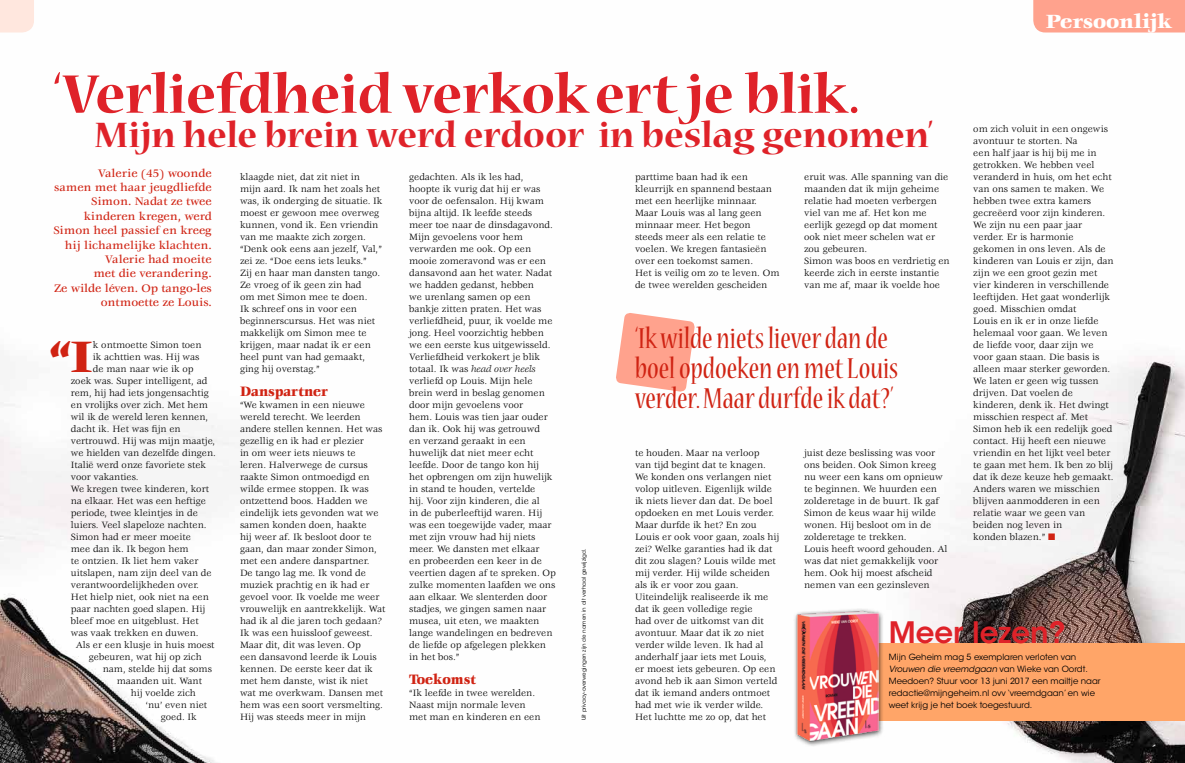
<style>
.page{position:relative;width:1185px;height:763px;background:#fff}
.page>*{position:absolute;margin:0;border:0;box-sizing:border-box;transform-origin:0 0}
.t1{font:700 60.3px "Nueva Std";color:#df2229}
.t2{font:900 48.3px "Veljovic Std";color:#d02313}
.t3{font:700 39.3px "Nueva Std";color:#df2229}
.t4{font:condensed 32px/30px "Nueva Std";color:#d02313}
.t5{font:600 29.3px "ITC Avant Garde Std";color:#df2229}
.t6{font:900 21px "Veljovic Std";color:#fff}
.t7{font:900 15px "Veljovic Std";color:#d02313;scale:.9 1}
.t8{font:500 12px/14.4px "Veljovic Std";color:#d02313;text-align:right}
.t9{font:700 11px "Veljovic Std";color:#000}
.t10{font:10px/12px "Veljovic Std";color:#000}
.t11{font:8.5px/12px "ITC Avant Garde Std";color:#000}
.t12{font:5.5px "ITC Avant Garde Std";color:#000}
.s1{font-family:"European Pi Three";font-size:9.5px;color:#d02313}
.s2{font-style:italic}
</style>
<div class="page">
<img style="left:0;top:32px;width:1185px;height:731px">
<svg style="left:615px;top:312px;width:80px;height:80px"></svg>
<div style="left:818px;top:643px;width:367px;height:77px;background:#ffa568"></div>
<div style="left:793px;top:607px;width:91px;height:139px;background:#000;opacity:.75"></div>
<img style="left:796px;top:610px;width:83px;height:131px">
<svg style="left:0;top:0;width:34px;height:32px"></svg>
<div style="left:1033px;top:0;width:152px;height:32px;background:#ffa28d"></div>
<h3 class="t6" style="left:1046px;top:9px;width:128px">Persoonlijk</h3>
<h1 class="t1" style="left:54px;top:66px;width:807px">‘Verliefdheid verkok ert je blik.</h1>
<h3 class="t3" style="left:95px;top:117px;width:839px">Mijn hele brein werd erdoor in beslag genomen’</h3>
<p class="t10" style="left:973px;top:123px;width:142px">om zich voluit in een ongewis avontuur te storten. Na<br>een half jaar is hij bij me in getrokken. We hebben veel veranderd in huis, om het echt van ons samen te maken. We hebben twee extra kamers gecreëerd voor zijn kinderen.<br>We zijn nu een paar jaar verder. Er is harmonie gekomen in ons leven. Als de kinderen van Louis er zijn, dan zijn we een groot gezin met vier kinderen in verschillende leeftijden. Het gaat wonderlijk goed. Misschien omdat<br>Louis en ik er in onze liefde helemaal voor gaan. We leven de liefde voor, daar zijn we voor gaan staan. Die basis is alleen maar sterker geworden.<br>We laten er geen wig tussen drijven. Dat voelen de kinderen, denk ik. Het dwingt misschien respect af. Met<br>Simon heb ik een redelijk goed contact. Hij heeft een nieuwe vriendin en het lijkt veel beter te gaan met hem. Ik ben zo blij dat ik deze keuze heb gemaakt.<br>Anders waren we misschien blijven aanmodderen in een relatie waar we geen van beiden nog leven in<br>konden blazen.” <span class="s1">L</span></p>
<p class="t8" style="left:53px;top:166px;width:160px">Valerie (45) woonde<br>samen met haar jeugdliefde<br>Simon. Nadat ze twee kinderen kregen, werd<br>Simon heel passief en kreeg hij lichamelijke klachten.<br>Valerie had moeite<br>met die verandering.<br>Ze wilde léven. Op tango-les ontmoette ze Louis.</p>
<p class="t10" style="left:635px;top:171px;width:146px">parttime baan had ik een kleurrijk en spannend bestaan met een heerlijke minnaar.<br>Maar Louis was al lang geen minnaar meer. Het begon steeds meer als een relatie te voelen. We kregen fantasieën over een toekomst samen.<br>Het is veilig om zo te leven. Om de twee werelden gescheiden</p>
<p class="t10" style="left:409px;top:171px;width:148px">gedachten. Als ik les had, hoopte ik vurig dat hij er was voor de oefensalon. Hij kwam bijna altijd. Ik leefde steeds meer toe naar de dinsdagavond.<br>Mijn gevoelens voor hem verwarden me ook. Op een mooie zomeravond was er een dansavond aan het water. Nadat we hadden gedanst, hebben<br>we urenlang samen op een bankje zitten praten. Het was verliefdheid, puur, ik voelde me jong. Heel voorzichtig hebben we een eerste kus uitgewisseld.<br>Verliefdheid verkokert je blik totaal. Ik was <span class="s2">head over heels </span>verliefd op Louis. Mijn hele brein werd in beslag genomen door mijn gevoelens voor<br>hem. Louis was tien jaar ouder dan ik. Ook hij was getrouwd<br>en verzand geraakt in een huwelijk dat niet meer echt leefde. Door de tango kon hij het opbrengen om zijn huwelijk in stand te houden, vertelde<br>hij. Voor zijn kinderen, die al<br>in de puberleeftijd waren. Hij was een toegewijde vader, maar met zijn vrouw had hij niets meer. We dansten met elkaar<br>en probeerden een keer in de veertien dagen af te spreken. Op zulke momenten laafden we ons aan elkaar. We slenterden door stadjes, we gingen samen naar musea, uit eten, we maakten lange wandelingen en bedreven de liefde op afgelegen plekken in het bos.”</p>
<h3 class="t7" style="left:409px;top:671px;width:76px">Toekomst</h3>
<p class="t10" style="left:409px;top:687px;width:133px">“Ik leefde in twee werelden.<br>Naast mijn normale leven met man en kinderen en een</p>
<p class="t10" style="left:240px;top:171px;width:144px">klaagde niet, dat zit niet in mijn aard. Ik nam het zoals het was, ik onderging de situatie. Ik moest er gewoon mee overweg kunnen, vond ik. Een vriendin van me maakte zich zorgen. “Denk ook eens aan jezelf, Val,” zei ze. “Doe eens iets leuks.”<br>Zij en haar man dansten tango.<br>Ze vroeg of ik geen zin had<br>om met Simon mee te doen.<br>Ik schreef ons in voor een beginnerscursus. Het was niet makkelijk om Simon mee te krijgen, maar nadat ik er een heel punt van had gemaakt, ging hij overstag.”</p>
<h3 class="t7" style="left:240px;top:383px;width:99px">Danspartner</h3>
<p class="t10" style="left:240px;top:399px;width:147px">“We kwamen in een nieuwe wereld terecht. We leerden andere stellen kennen. Het was gezellig en ik had er plezier<br>in om weer iets nieuws te<br>leren. Halverwege de cursus raakte Simon ontmoedigd en wilde ermee stoppen. Ik was ontzettend boos. Hadden we eindelijk iets gevonden wat we samen konden doen, haakte<br>hij weer af. Ik besloot door te gaan, dan maar zonder Simon, met een andere danspartner.<br>De tango lag me. Ik vond de muziek prachtig en ik had er gevoel voor. Ik voelde me weer vrouwelijk en aantrekkelijk. Wat had ik al die jaren toch gedaan?<br>Ik was een huissloof geweest.<br>Maar dit, dit was leven. Op<br>een dansavond leerde ik Louis kennen. De eerste keer dat ik met hem danste, wist ik niet wat me overkwam. Dansen met hem was een soort versmelting.<br>Hij was steeds meer in mijn</p>
<p class="t10" style="left:804px;top:171px;width:147px">eruit was. Alle spanning van die maanden dat ik mijn geheime relatie had moeten verbergen viel van me af. Het kon me eerlijk gezegd op dat moment ook niet meer schelen wat er zou gebeuren.<br>Simon was boos en verdrietig en keerde zich in eerste instantie van me af, maar ik voelde hoe</p>
<h3 class="t4" style="left:635px;top:325px;width:265px">‘Ik wilde niets liever dan de boel opdoeken en met Louis verder. Maar durfde ik dat?’</h3>
<h2 class="t2" style="left:50px;top:330px;width:44px">“I</h2>
<p class="t10" style="left:93px;top:339px;width:110px">k ontmoette Simon toen</p>
<p class="t10" style="left:93px;top:351px;width:108px">ik achttien was. Hij was</p>
<p class="t10" style="left:93px;top:363px;width:102px">de man naar wie ik op</p>
<p class="t10" style="left:71px;top:375px;width:138px">zoek was. Super intelligent, ad</p>
<p class="t10" style="left:71px;top:387px;width:139px">rem, hij had iets jongensachtig</p>
<p class="t10" style="left:71px;top:399px;width:138px">en vrolijks over zich. Met hem</p>
<p class="t10" style="left:71px;top:411px;width:139px">wil ik de wereld leren kennen,</p>
<p class="t10" style="left:71px;top:423px;width:111px">dacht ik. Het was fijn en</p>
<p class="t10" style="left:71px;top:435px;width:146px">vertrouwd. Hij was mijn maatje,</p>
<p class="t10" style="left:71px;top:447px;width:147px">we hielden van dezelfde dingen.</p>
<p class="t10" style="left:71px;top:459px;width:137px">Italië werd onze favoriete stek</p>
<p class="t10" style="left:71px;top:471px;width:69px">voor vakanties.</p>
<p class="t10" style="left:71px;top:483px;width:140px">We kregen twee kinderen, kort</p>
<p class="t10" style="left:71px;top:495px;width:137px">na elkaar. Het was een heftige</p>
<p class="t10" style="left:71px;top:507px;width:129px">periode, twee kleintjes in de</p>
<p class="t10" style="left:71px;top:519px;width:137px">luiers. Veel slapeloze nachten.</p>
<p class="t10" style="left:71px;top:531px;width:122px">Simon had er meer moeite</p>
<p class="t10" style="left:71px;top:543px;width:119px">mee dan ik. Ik begon hem</p>
<p class="t10" style="left:71px;top:555px;width:129px">te ontzien. Ik liet hem vaker</p>
<p class="t10" style="left:71px;top:567px;width:142px">uitslapen, nam zijn deel van de</p>
<p class="t10" style="left:71px;top:579px;width:130px">verantwoordelijkheden over.</p>
<p class="t10" style="left:71px;top:591px;width:139px">Het hielp niet, ook niet na een</p>
<p class="t10" style="left:71px;top:603px;width:136px">paar nachten goed slapen. Hij</p>
<p class="t10" style="left:71px;top:615px;width:129px">bleef moe en uitgeblust. Het</p>
<p class="t10" style="left:71px;top:627px;width:129px">was vaak trekken en duwen.</p>
<p class="t10" style="left:76px;top:639px;width:140px">Als er een klusje in huis moest</p>
<p class="t10" style="left:89px;top:651px;width:114px">gebeuren, wat hij op zich</p>
<p class="t10" style="left:103px;top:663px;width:111px">nam, stelde hij dat soms</p>
<p class="t10" style="left:117px;top:675px;width:87px">maanden uit. Want</p>
<p class="t10" style="left:131px;top:687px;width:67px">hij voelde zich</p>
<p class="t10" style="left:146px;top:699px;width:63px">‘nu’ even niet</p>
<p class="t10" style="left:161px;top:711px;width:37px">goed. Ik</p>
<p class="t10" style="left:635px;top:447px;width:146px">te houden. Maar na verloop<br>van tijd begint dat te knagen.<br>We konden ons verlangen niet volop uitleven. Eigenlijk wilde ik niets liever dan dat. De boel opdoeken en met Louis verder.<br>Maar durfde ik het? En zou<br>Louis er ook voor gaan, zoals hij zei? Welke garanties had ik dat dit zou slagen? Louis wilde met mij verder. Hij wilde scheiden als ik er voor zou gaan.<br>Uiteindelijk realiseerde ik me dat ik geen volledige regie<br>had over de uitkomst van dit avontuur. Maar dat ik zo niet verder wilde leven. Ik had al anderhalf jaar iets met Louis,<br>er moest iets gebeuren. Op een avond heb ik aan Simon verteld dat ik iemand anders ontmoet had met wie ik verder wilde.<br>Het luchtte me zo op, dat het</p>
<p class="t10" style="left:804px;top:447px;width:145px">juist deze beslissing was voor ons beiden. Ook Simon kreeg nu weer een kans om opnieuw te beginnen. We huurden een zolderetage in de buurt. Ik gaf<br>Simon de keus waar hij wilde wonen. Hij besloot om in de zolderetage te trekken.<br>Louis heeft woord gehouden. Al was dat niet gemakkelijk voor hem. Ook hij moest afscheid nemen van een gezinsleven</p>
<p class="t12" style="left:580px;top:720px;width:173px;rotate:-90deg">Uit privacy-overwegingen zijn de namen in dit verhaal gewijzigd.</p>
<h3 class="t5" style="left:889px;top:613px;width:178px">Meer lezen?</h3>
<p class="t11" style="left:889px;top:651px;width:213px">Mijn Geheim mag 5 exemplaren verloten van <span class="s2">Vrouwen die vreemdgaan</span> van Wieke van Oordt.<br>Meedoen? Stuur voor 13 juni 2017 een mailtje naar redactie@mijngeheim.nl ovv ‘vreemdgaan’ en wie weet krijg je het boek toegestuurd.</p>
<p class="t9" style="left:71px;top:733px;width:14px">34</p>
<p class="t9" style="left:1102px;top:733px;width:14px">35</p>
</div>
